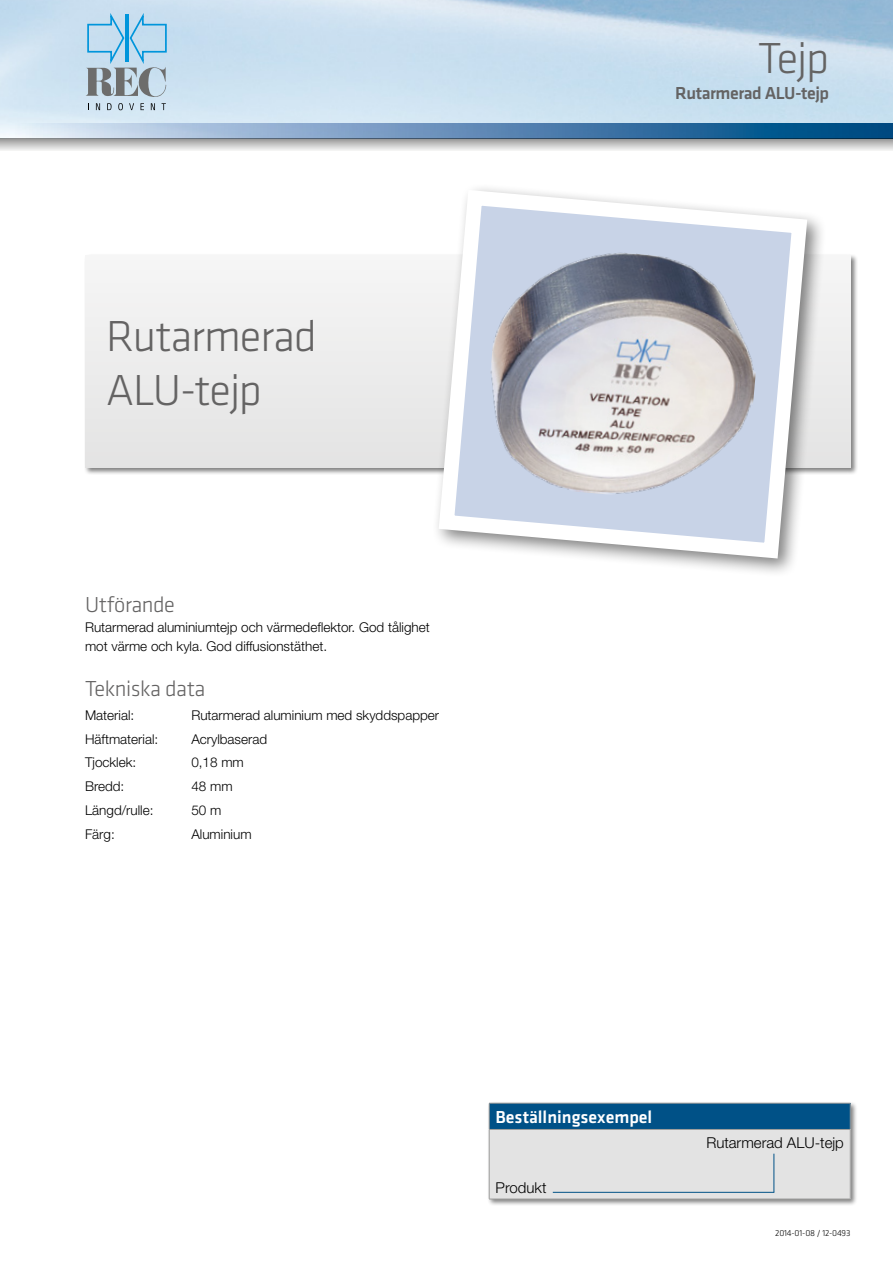
<style>
.page{position:relative;width:893px;height:1263px;background:#fff}
.page>*{position:absolute;margin:0;border:0;box-sizing:border-box;transform-origin:0 0}
.t1{font:300 45px/54px "Klavika";letter-spacing:-.025em;color:#646363}
.t2{font:300 22.5px "Klavika";letter-spacing:-.02em;color:#646363}
.t3{font:500 18px "Klavika";color:#fff}
.t4{font:500 18px "Klavika";letter-spacing:-.025em;color:#646363}
.t5{font:300 15px "Helvetica Neue";color:#000}
.t6{font:300 13.5px/19.5px "Helvetica Neue";color:#000}
.t7{font:300 9px "Klavika";letter-spacing:-.02em;color:#000}
</style>
<div class="page">
<svg style="left:1px;top:123px;width:892px;height:15px;background:#6994bb"></svg>
<svg style="left:0;top:138px;width:893px;height:13px;background:#bebfc1"></svg>
<svg style="left:0;top:123px;width:1px;height:15px"></svg>
<div style="left:84px;top:253px;width:774px;height:222px;background:#000;opacity:.5"></div>
<div style="left:85px;top:255px;width:765px;height:213px;background:#ededed"></div>
<svg style="left:86px;top:13px;width:82px;height:97px;background:#a8c6d9"></svg>
<div style="left:432px;top:183px;width:395px;height:395px;background:#000;opacity:.5"></div>
<svg style="left:431px;top:183px;width:384px;height:383px"></svg>
<div style="left:487px;top:1101px;width:371px;height:105px;background:#000;opacity:.5"></div>
<div style="left:489px;top:1103px;width:361px;height:26px;background:#005187"></div>
<div style="left:489px;top:1129px;width:361px;height:70px;background:#e3e3e3"></div>
<hr style="left:489px;top:1103px;width:361px;height:1px;background:#9d9d9c">
<svg style="left:489px;top:1103px;width:1px;height:26px"></svg>
<svg style="left:850px;top:1103px;width:1px;height:26px"></svg>
<hr style="left:489px;top:1129px;width:361px;height:1px;background:#9d9d9c">
<hr style="left:489px;top:1130px;width:1px;height:69px;background:#9d9d9c">
<hr style="left:850px;top:1130px;width:1px;height:69px;background:#9d9d9c">
<hr style="left:489px;top:1199px;width:361px;height:1px;background:#9d9d9c">
<hr style="left:553px;top:1192px;width:221px;height:1px;background:#005187">
<hr style="left:773px;top:1154px;width:1px;height:38px;background:#005187">
<h1 class="t1" style="left:106px;top:310px;width:212px">Rutarmerad<br>ALU-tejp</h1>
<h2 class="t2" style="left:85px;top:592px;width:91px">Utförande</h2>
<p class="t6" style="left:85px;top:617px;width:346px">Rutarmerad aluminiumtejp och värmedeflektor. God tålighet mot värme och kyla. God diffusionstäthet.</p>
<h2 class="t2" style="left:85px;top:676px;width:122px">Tekniska data</h2>
<p class="t6" style="left:85px;top:705px;width:51px">Material:</p>
<p class="t6" style="left:191px;top:705px;width:249px">Rutarmerad aluminium med skyddspapper</p>
<p class="t6" style="left:85px;top:729px;width:75px">Häftmaterial:</p>
<p class="t6" style="left:191px;top:729px;width:77px">Acrylbaserad</p>
<p class="t6" style="left:85px;top:753px;width:53px">Tjocklek:</p>
<p class="t6" style="left:191px;top:753px;width:54px">0,18 mm</p>
<p class="t6" style="left:85px;top:776px;width:41px">Bredd:</p>
<p class="t6" style="left:191px;top:776px;width:43px">48 mm</p>
<p class="t6" style="left:85px;top:800px;width:70px">Längd/rulle:</p>
<p class="t6" style="left:191px;top:800px;width:32px">50 m</p>
<p class="t6" style="left:85px;top:824px;width:31px">Färg:</p>
<p class="t6" style="left:191px;top:824px;width:62px">Aluminium</p>
<h1 class="t1" style="left:758px;top:32px;width:72px">Tejp</h1>
<h3 class="t4" style="left:675px;top:83px;width:155px">Rutarmerad ALU-tejp</h3>
<h3 class="t3" style="left:496px;top:1107px;width:158px">Beställningsexempel</h3>
<p class="t5" style="left:496px;top:1178px;width:52px">Produkt</p>
<p class="t5" style="left:706px;top:1133px;width:139px">Rutarmerad ALU-tejp</p>
<p class="t7" style="left:775px;top:1228px;width:77px">2014-01-08 / 12-0493</p>
</div>
